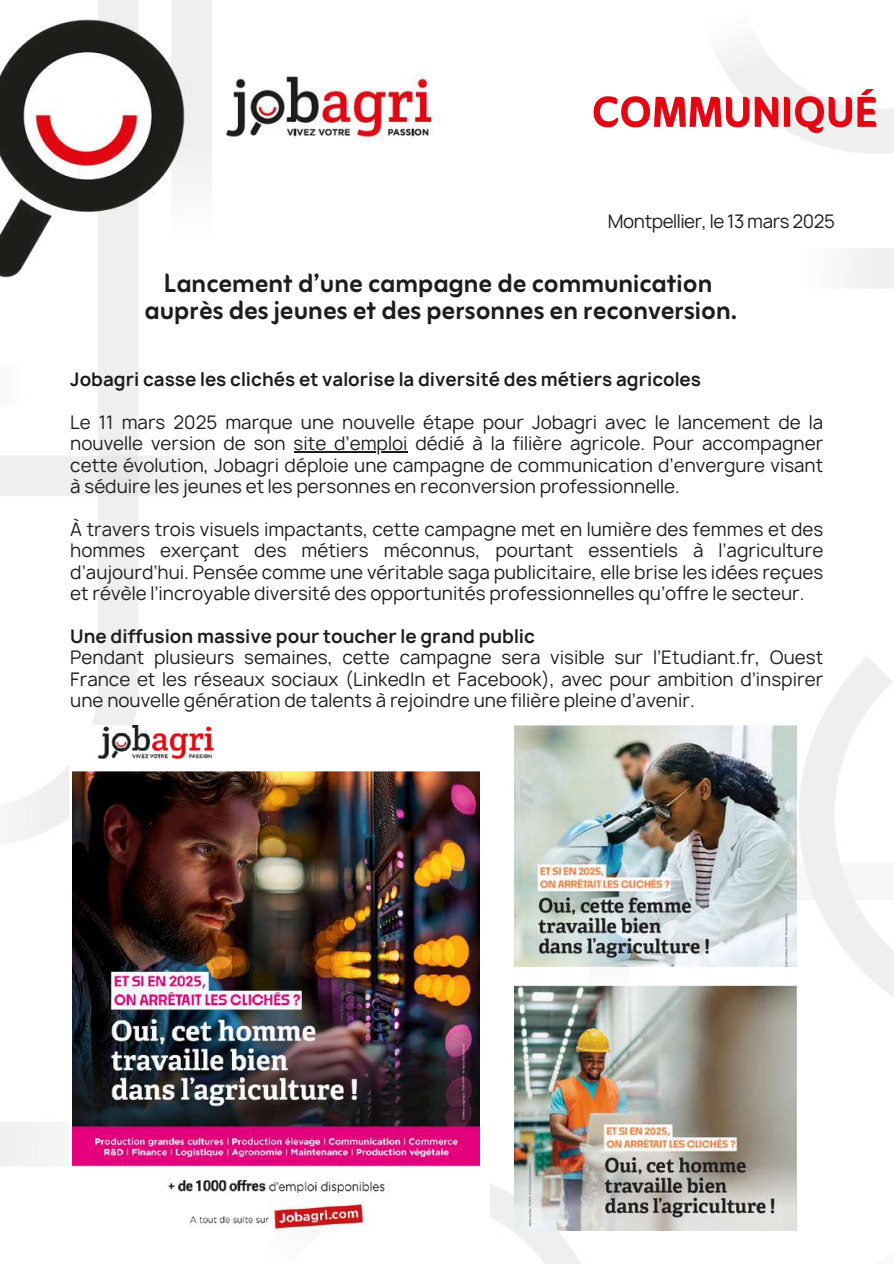
<style>
.page{position:relative;width:894px;height:1264px;background:#fff}
.page>*{position:absolute;margin:0;border:0;box-sizing:border-box;transform-origin:0 0}
.t1{font:800 54px "Zain";color:#e30613}
.t2{font:700 33px/27px "Zain";color:#1d1d1b;text-align:center}
.t3{font:18px/21.3px "Manrope";color:#1d1d1b;text-align:justify}
.t4{font:700 18px "Manrope";color:#1d1d1b}
.t5{font:18px "Manrope";letter-spacing:-.025em;color:#1d1d1b}
</style>
<div class="page">
<img style="left:0;top:0;width:893px;height:1263px">
<img style="left:0;top:19px;width:196px;height:259px">
<div style="left:69px;top:725px;width:421px;height:504px;background:#fff"></div>
<img style="left:72px;top:725px;width:407px;height:505px">
<img style="left:515px;top:725px;width:281px;height:241px">
<img style="left:515px;top:985px;width:281px;height:245px">
<hr style="left:293px;top:451px;width:114px;height:1px;background:#1d1d1b">
<img style="left:213px;top:62px;width:234px;height:93px">
<h1 class="t1" style="left:591px;top:78px;width:287px">COMMUNIQUÉ</h1>
<p class="t5" style="left:607px;top:208px;width:228px">Montpellier, le 13 mars 2025</p>
<h2 class="t2" style="left:144px;top:272px;width:594px">Lancement d’une campagne de communication auprès desjeunes et des personnes en reconversion.</h2>
<p class="t4" style="left:70px;top:367px;width:632px">Jobagri casse les clichés et valorise la diversité des métiers agricoles</p>
<p class="t3" style="left:70px;top:411px;width:754px">Le 11 mars 2025 marque une nouvelle étape pour Jobagri avec le lancement de la nouvelle version de son site d’emploi dédié à la filière agricole. Pour accompagner cette évolution, Jobagri déploie une campagne de communication d’envergure visant à séduire les jeunes et les personnes en reconversion professionnelle.</p>
<p class="t3" style="left:70px;top:518px;width:754px">À travers trois visuels impactants, cette campagne met en lumière des femmes et des hommes exerçant des métiers méconnus, pourtant essentiels à l’agriculture d’aujourd’hui. Pensée comme une véritable saga publicitaire, elle brise les idées reçues et révèle l’incroyable diversité des opportunités professionnelles qu’offre le secteur.</p>
<p class="t4" style="left:70px;top:623px;width:466px">Une diffusion massive pour toucher le grand public</p>
<p class="t3" style="left:70px;top:647px;width:754px">Pendant plusieurs semaines, cette campagne sera visible sur l’Etudiant.fr, Ouest France et les réseaux sociaux (LinkedIn et Facebook), avec pour ambition d’inspirer une nouvelle génération de talents à rejoindre une filière pleine d’avenir.</p>
</div>
